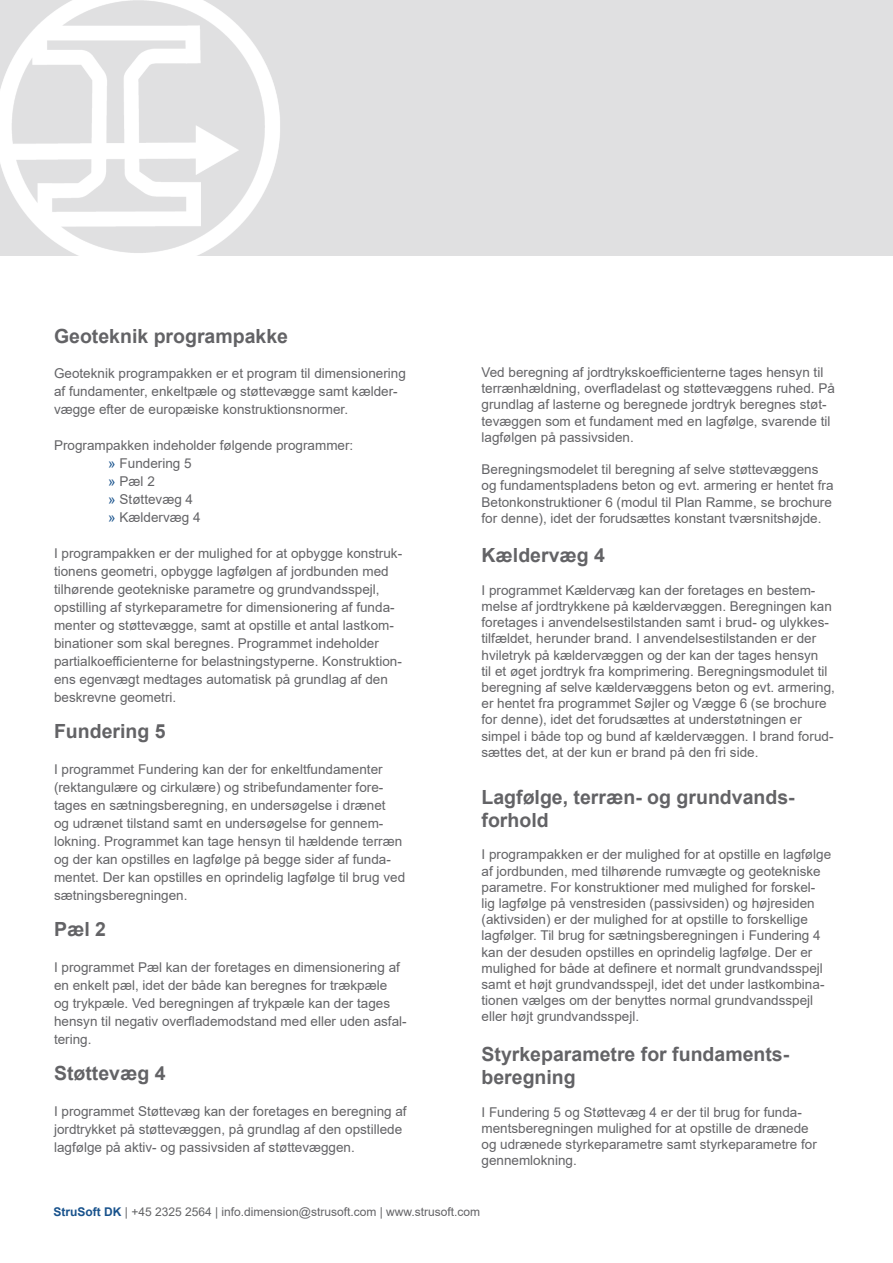
<style>
.page{position:relative;width:893px;height:1263px;background:#fff}
.page>*{position:absolute;margin:0;border:0;box-sizing:border-box;transform-origin:0 0}
.overskrift{font:700 19.5px/23.4px "Arial";color:#636366}
.overskrift-2{font:13.5px/16.2px "Arial";color:#636366}
.t1{font:12px "Arial";color:#636366}
.s1{color:#18528c}
.s2{font-weight:700;color:#18528c}
.s3{color:#646567}
</style>
<div class="page">
<div style="left:0;top:0;width:893px;height:255px;background:#e0e0e1"></div>
<img style="left:0;top:0;width:282px;height:256px">
<p class="overskrift" style="left:54px;top:325px;width:236px">Geoteknik programpakke</p>
<p class="overskrift-2" style="left:54px;top:364px;width:353px;line-height:18px">Geoteknik programpakken er et program til dimensionering af fundamenter, enkeltpæle og støttevægge samt kælder&shy;vægge efter de europæiske konstruktionsnormer.</p>
<p class="overskrift-2" style="left:54px;top:437px;width:301px">Programpakken indeholder følgende programmer:</p>
<p class="overskrift-2" style="left:108px;top:454px;width:94px;line-height:18px"><span class="s1">»</span> Fundering 5 <span class="s1">»</span> Pæl 2<br><span class="s1">»</span> Støttevæg 4 <span class="s1">»</span> Kældervæg 4</p>
<p class="overskrift-2" style="left:54px;top:544px;width:350px;line-height:18px">I programpakken er der mulighed for at opbygge konstruk&shy;tionens geometri, opbygge lagfølgen af jordbunden med tilhørende geotekniske parametre og grundvandsspejl, opstilling af styrkeparametre for dimensionering af funda&shy;menter og støttevægge, samt at opstille et antal lastkom&shy;binationer som skal beregnes. Programmet indeholder partialkoefficienterne for belastningstyperne. Konstruktion&shy;ens egenvægt medtages automatisk på grundlag af den beskrevne geometri.</p>
<p class="overskrift" style="left:54px;top:720px;width:113px">Fundering 5</p>
<p class="overskrift-2" style="left:54px;top:760px;width:353px;line-height:18px">I programmet Fundering kan der for enkeltfundamenter (rektangulære og cirkulære) og stribefundamenter fore&shy;tages en sætningsberegning, en undersøgelse i drænet<br>og udrænet tilstand samt en undersøgelse for gennem&shy;lokning. Programmet kan tage hensyn til hældende terræn og der kan opstilles en lagfølge på begge sider af funda&shy;mentet. Der kan opstilles en oprindelig lagfølge til brug ved sætningsberegningen.</p>
<p class="overskrift" style="left:54px;top:918px;width:54px">Pæl 2</p>
<p class="overskrift-2" style="left:54px;top:958px;width:354px;line-height:18px">I programmet Pæl kan der foretages en dimensionering af en enkelt pæl, idet der både kan beregnes for trækpæle<br>og trykpæle. Ved beregningen af trykpæle kan der tages hensyn til negativ overflademodstand med eller uden asfal&shy;tering.</p>
<p class="overskrift" style="left:54px;top:1062px;width:113px">Støttevæg 4</p>
<p class="overskrift-2" style="left:54px;top:1102px;width:354px;line-height:18px">I programmet Støttevæg kan der foretages en beregning af jordtrykket på støttevæggen, på grundlag af den opstillede lagfølge på aktiv- og passivsiden af støttevæggen.</p>
<p class="overskrift-2" style="left:482px;top:364px;width:355px">Ved beregning af jordtrykskoefficienterne tages hensyn til terrænhældning, overfladelast og støttevæggens ruhed. På grundlag af lasterne og beregnede jordtryk beregnes støt&shy;tevæggen som et fundament med en lagfølge, svarende til lagfølgen på passivsiden.</p>
<p class="overskrift-2" style="left:482px;top:461px;width:353px">Beregningsmodelet til beregning af selve støttevæggens og fundamentspladens beton og evt. armering er hentet fra Betonkonstruktioner 6 (modul til Plan Ramme, se brochure for denne), idet der forudsættes konstant tværsnitshøjde.</p>
<p class="overskrift" style="left:482px;top:544px;width:125px">Kældervæg 4</p>
<p class="overskrift-2" style="left:482px;top:582px;width:355px">I programmet Kældervæg kan der foretages en bestem&shy;melse af jordtrykkene på kældervæggen. Beregningen kan foretages i anvendelsestilstanden samt i brud- og ulykkes&shy;tilfældet, herunder brand. I anvendelsestilstanden er der hviletryk på kældervæggen og der kan der tages hensyn<br>til et øget jordtryk fra komprimering. Beregningsmodulet til beregning af selve kældervæggens beton og evt. armering, er hentet fra programmet Søjler og Vægge 6 (se brochure for denne), idet det forudsættes at understøtningen er simpel i både top og bund af kældervæggen. I brand forud&shy;sættes det, at der kun er brand på den fri side.</p>
<p class="overskrift" style="left:482px;top:785px;width:315px">Lagfølge, terræn- og grundvands&shy;forhold</p>
<p class="overskrift-2" style="left:482px;top:846px;width:351px">I programpakken er der mulighed for at opstille en lagfølge af jordbunden, med tilhørende rumvægte og geotekniske parametre. For konstruktioner med mulighed for forskel&shy;lig lagfølge på venstresiden (passivsiden) og højresiden (aktivsiden) er der mulighed for at opstille to forskellige lagfølger. Til brug for sætningsberegningen i Fundering 4 kan der desuden opstilles en oprindelig lagfølge. Der er mulighed for både at definere et normalt grundvandsspejl samt et højt grundvandsspejl, idet det under lastkombina&shy;tionen vælges om der benyttes normal grundvandsspejl eller højt grundvandsspejl.</p>
<p class="overskrift" style="left:482px;top:1043px;width:309px">Styrkeparametre for fundaments&shy;beregning</p>
<p class="overskrift-2" style="left:482px;top:1104px;width:337px">I Fundering 5 og Støttevæg 4 er der til brug for funda&shy;mentsberegningen mulighed for at opstille de drænede og udrænede styrkeparametre samt styrkeparametre for gennemlokning.</p>
<p class="t1" style="left:54px;top:1203px;width:428px"><span class="s2">StruSoft DK</span> <span class="s3">| +45 2325 2564 |</span> info.dimension@strusoft.com | www.strusoft.com</p>
</div>
